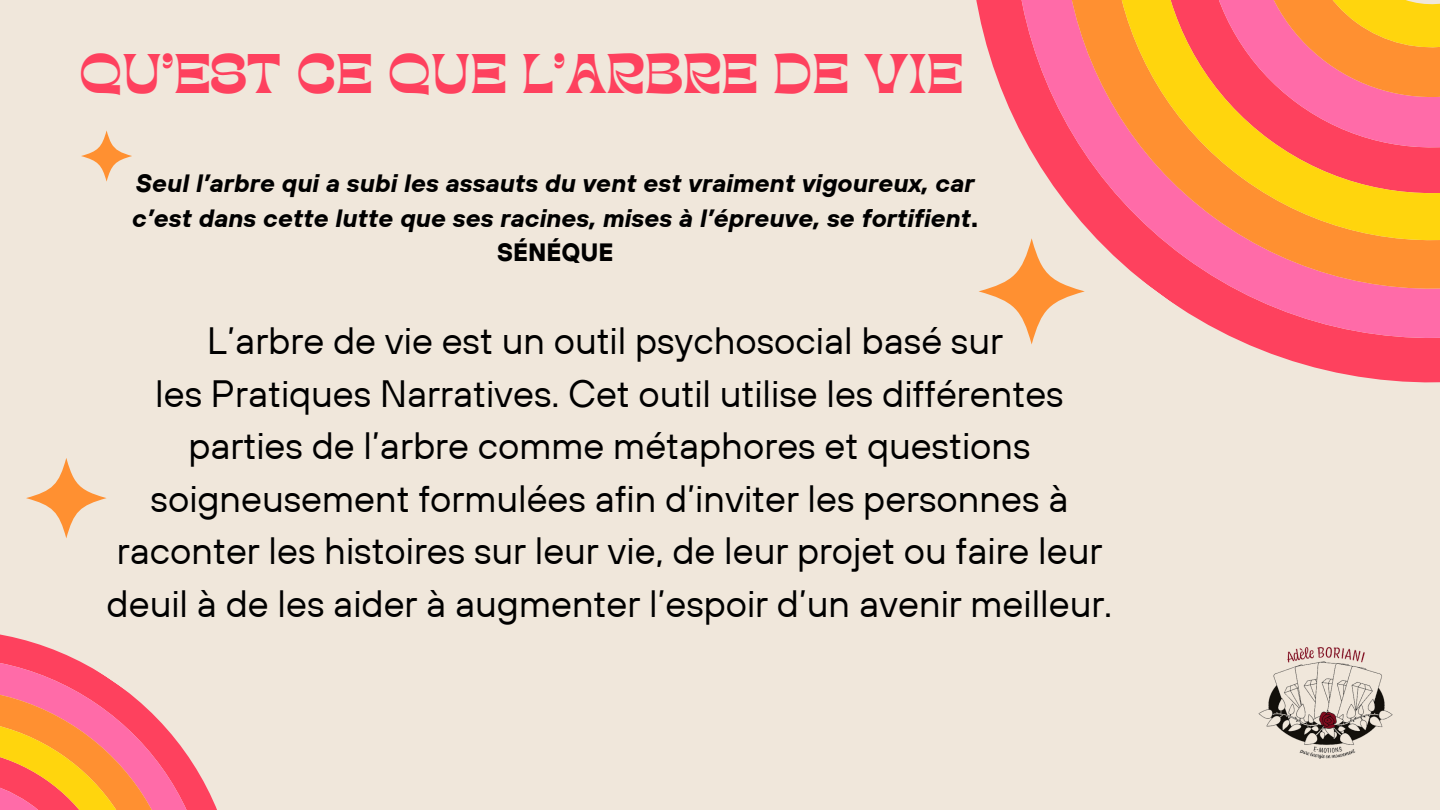
<style>
.page{position:relative;width:1440px;height:810px;background:#f0e7db}
.page>*{position:absolute;margin:0;border:0;box-sizing:border-box;transform-origin:0 0}
.t1{font:39px "TANKINDRED Display";color:#fe415e}
.t2{font:38px/52.5px "TT Hoves";color:#000;text-align:center}
.t3{font:italic 700 25px/34.5px "TT Hoves";color:#000}
.t4{font:700 25px "TT Hoves";color:#000}
.s1{font-style:normal}
</style>
<div class="page">
<svg style="left:0;top:641px;width:217px;height:169px"></svg>
<svg style="left:976px;top:0;width:464px;height:383px"></svg>
<svg style="left:984px;top:0;width:456px;height:367px"></svg>
<svg style="left:979px;top:238px;width:106px;height:107px"></svg>
<svg style="left:81px;top:130px;width:51px;height:51px"></svg>
<svg style="left:26px;top:458px;width:80px;height:80px"></svg>
<img style="left:1258px;top:647px;width:135px;height:112px">
<h1 class="t1" style="left:79px;top:52px;width:885px">QU’EST CE QUE L’ARBRE DE VIE</h1>
<p class="t3" style="left:132px;top:166px;width:848px">Seul l’arbre qui a subi les assauts du vent est vraiment vigoureux, car c’est dans cette lutte que ses racines, mises à l’épreuve, se fortifient<span class="s1">.</span></p>
<p class="t4" style="left:497px;top:236px;width:118px">SÉNÉQUE</p>
<p class="t2" style="left:107px;top:314px;width:1007px">L’arbre de vie est un outil psychosocial basé sur<br>les Pratiques Narratives. Cet outil utilise les différentes parties de l’arbre comme métaphores et questions soigneusement formulées afin d’inviter les personnes à raconter les histoires sur leur vie, de leur projet ou faire leur deuil à de les aider à augmenter l’espoir d’un avenir meilleur.</p>
</div>
